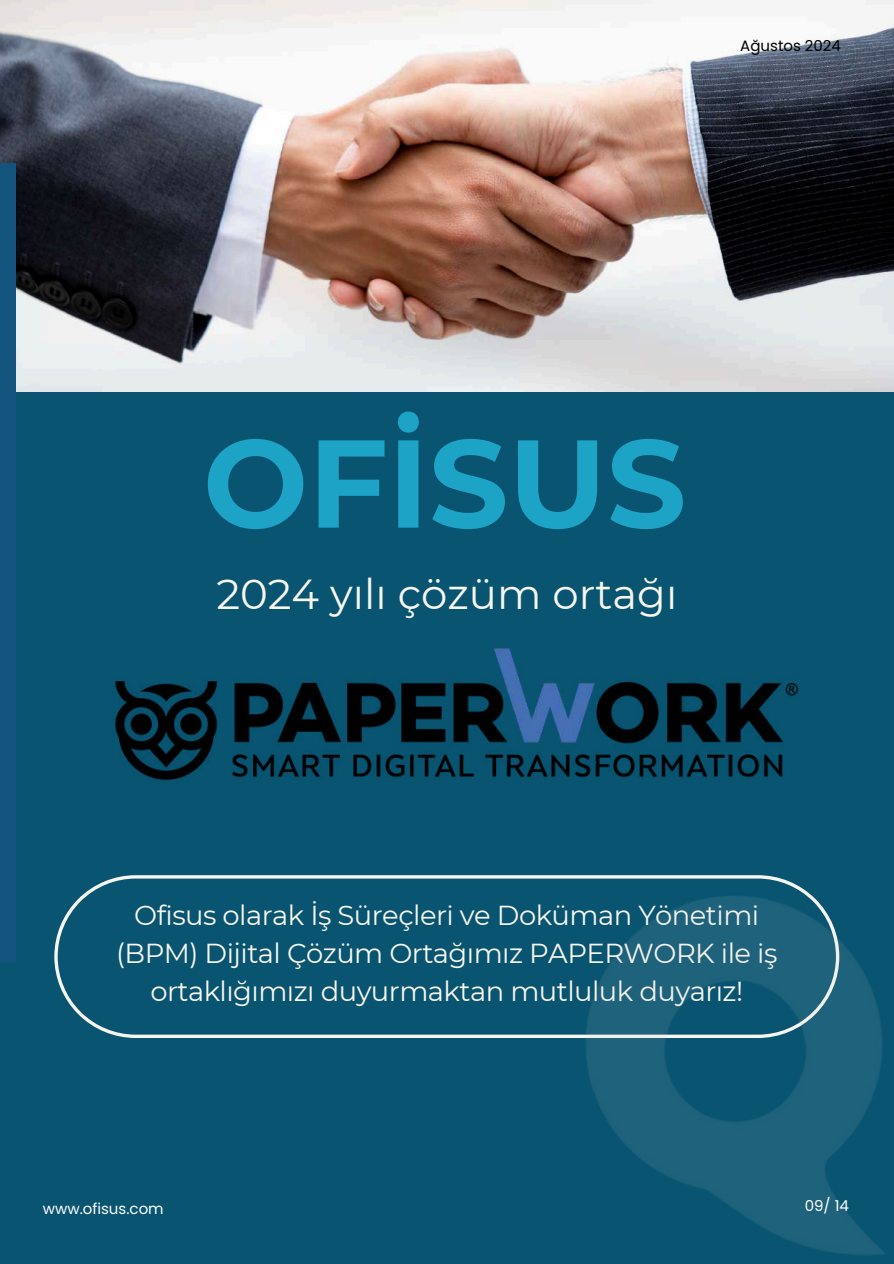
<style>
.page{position:relative;width:894px;height:1264px;background:#fff}
.page>*{position:absolute;margin:0;border:0;box-sizing:border-box;transform-origin:0 0}
.t1{font:700 124.65px "Montserrat";color:#1da3c6}
.t2{font:41.85px "Montserrat";color:#f7f6ee}
.t3{font:27.45px/38.2px "Montserrat";letter-spacing:-.02em;color:#f7f6ee;text-align:center}
.t4{font:15px "Poppins";color:#fff}
.t5{font:15px "Poppins";color:#000}
</style>
<div class="page">
<div style="left:0;top:0;width:893px;height:1263px;background:#085471"></div>
<img style="left:0;top:0;width:893px;height:392px">
<svg style="left:54px;top:875px;width:515px;height:162px"></svg>
<div style="left:0;top:164px;width:15px;height:798px;background:#13547e"></div>
<img style="left:569px;top:875px;width:316px;height:380px">
<img style="left:115px;top:648px;width:684px;height:132px">
<p class="t5" style="left:740px;top:35px;width:102px">Ağustos 2024</p>
<h1 class="t1" style="left:203px;top:407px;width:485px">OFİSUS</h1>
<h2 class="t2" style="left:216px;top:568px;width:462px">2024 yılı çözüm ortağı</h2>
<p class="t3" style="left:116px;top:895px;width:662px">Ofisus olarak İş Süreçleri ve Doküman Yöneti mi (BPM) Dijital Çözüm Ortağımız PAPERWORK ile iş ortaklığımızı duyurmaktan mutluluk duyarız!</p>
<p class="t4" style="left:43px;top:1197px;width:122px">www.ofisus.com</p>
<p class="t4" style="left:804px;top:1195px;width:46px">09/ 14</p>
</div>
